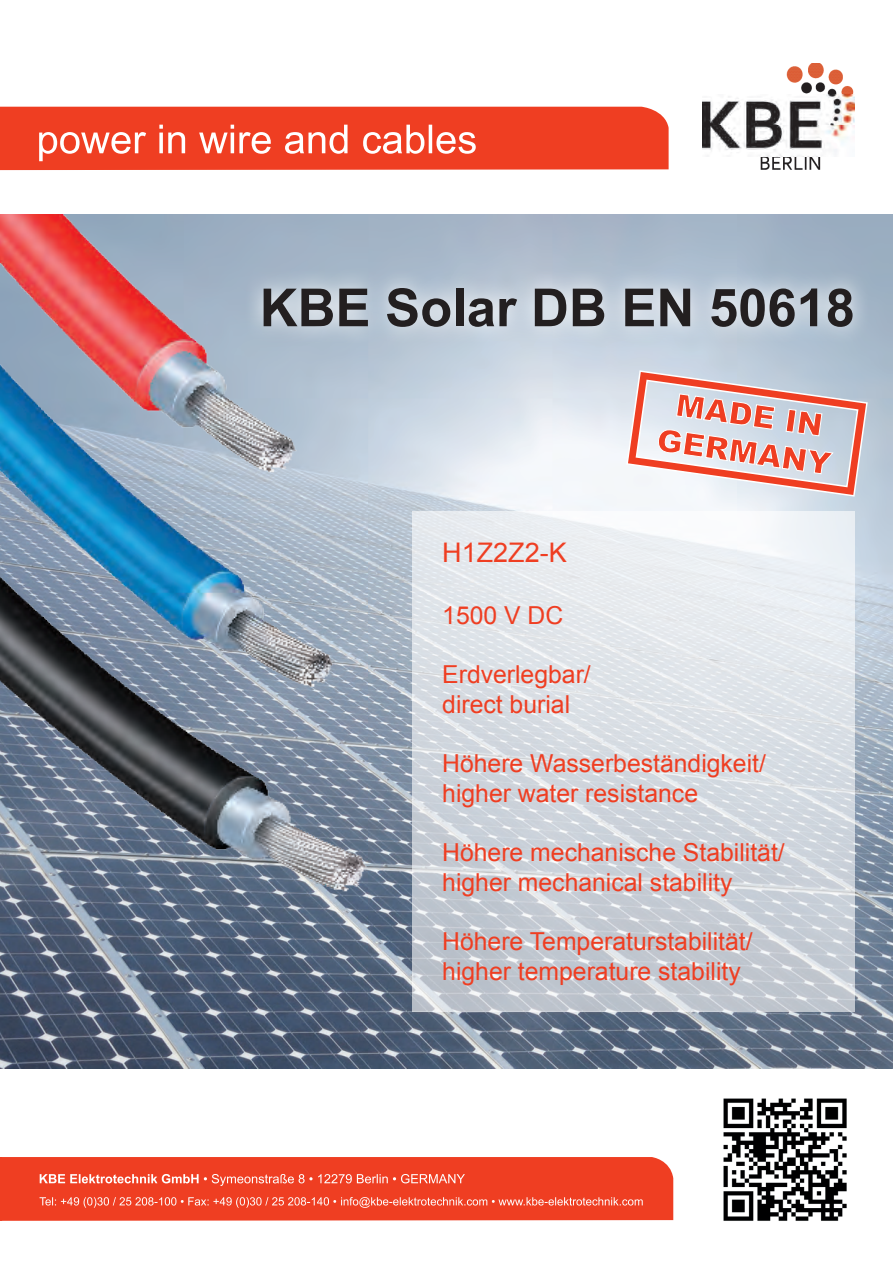
<style>
.page{position:relative;width:893px;height:1263px;background:#fff}
.page>*{position:absolute;margin:0;border:0;box-sizing:border-box;transform-origin:0 0}
.t1{font:700 52.5px "Arial";color:#231f20}
.t2{font:27px "Arial";color:#ef3e22}
.t3{font:24.75px/29.7px "Arial";color:#ef3e22}
</style>
<div class="page">
<img style="left:702px;top:63px;width:152px;height:106px">
<img style="left:0;top:214px;width:893px;height:855px">
<svg style="left:412px;top:512px;width:443px;height:500px;background:#d8dde3"></svg>
<img style="left:723px;top:1098px;width:124px;height:123px">
<img style="left:0;top:214px;width:371px;height:707px">
<svg style="left:244px;top:269px;width:628px;height:77px;background:#c0cdd9"></svg>
<svg style="left:625px;top:369px;width:244px;height:128px"></svg>
<svg style="left:0;top:107px;width:669px;height:63px;background:#f04f35"></svg>
<svg style="left:0;top:1157px;width:673px;height:64px;background:#f04c32"></svg>
<h1 class="t1" style="left:260px;top:273px;width:597px">KBE Solar DB EN 50618</h1>
<p class="t2" style="left:442px;top:534px;width:126px">H1Z2Z2-K</p>
<p class="t3" style="left:442px;top:600px;width:123px">1500 V DC</p>
<p class="t3" style="left:442px;top:660px;width:150px">Erdverlegbar/ direct burial</p>
<p class="t3" style="left:442px;top:749px;width:325px">Höhere Wasserbeständigkeit/ higher water resistance</p>
<p class="t3" style="left:442px;top:838px;width:344px">Höhere mechanische Stabilität/ higher mechanical stability</p>
<p class="t3" style="left:442px;top:927px;width:312px">Höhere Temperaturstabilität/ higher temperature stability</p>
</div>
